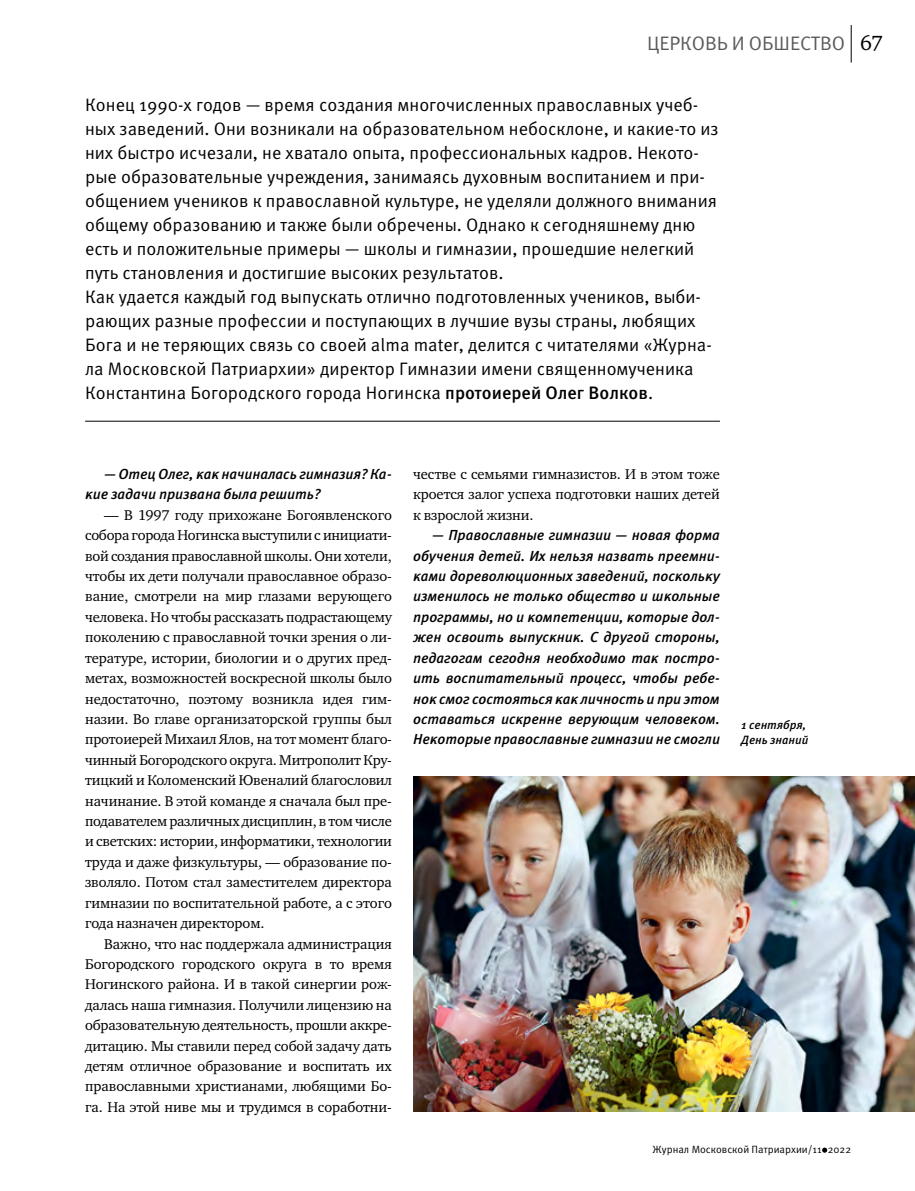
<style>
.page{position:relative;width:915px;height:1191px;background:#fff}
.page>*{position:absolute;margin:0;border:0;box-sizing:border-box;transform-origin:0 0}
.t1{font:19.5px "Meta Pro";letter-spacing:-.005em;color:#58595b}
.t2{font:18px/24px "Meta Pro";color:#000}
.t3{font:14.55px/20.4px "Charter ITC";letter-spacing:-.005em;color:#000;text-align:justify}
.t4{font:italic 500 14.55px/20.4px "Meta Pro";letter-spacing:-.005em;color:#000}
.t5{font:italic 500 12px/15px "Meta Pro";letter-spacing:-.005em;color:#000}
.t6{font:10.5px "Meta Pro";color:#000}
.s1{font-family:"Charter ITC";font-size:21px;color:#000}
.s2{font-weight:500}
</style>
<div class="page">
<svg style="left:822px;top:1147px;width:5px;height:5px"></svg>
<hr style="left:850px;top:25px;width:1px;height:38px;background:#000">
<hr style="left:85px;top:421px;width:634px;height:1px;background:#000">
<img style="left:413px;top:776px;width:501px;height:335px">
<h1 class="t1" style="left:646px;top:31px;width:237px">ЦЕРКОВЬ И ОБШЕСТВО <span class="s1">67</span></h1>
<p class="t2" style="left:85px;top:94px;width:634px">Конец 1990-х годов — время создания многочисленных православных учеб&shy;ных заведений. Они возникали на образовательном небосклоне, и какие-то из них быстро исчезали, не хватало опыта, профессиональных кадров. Некото&shy;рые образовательные учреждения, занимаясь духовным воспитанием и при&shy;общением учеников к православной культуре, не уделяли должного внимания общему образованию и также были обречены. Однако к сегодняшнему дню есть и положительные примеры — школы и гимназии, прошедшие нелегкий путь становления и достигшие высоких результатов.<br>Как удается каждый год выпускать отлично подготовленных учеников, выби&shy;рающих разные профессии и поступающих в лучшие вузы страны, любящих Бога и не теряющих связь со своей alma mater, делится с читателями «Журна&shy;ла Московской Патриархии» директор Гимназии имени священномученика Константина Богородского города Ногинска <span class="s2">протоиерей Олег Волков</span>.</p>
<p class="t4" style="left:85px;top:464px;width:308px;text-indent:19px">— Отец Олег, как начиналась гимназия? Ка&shy;кие задачи призвана была решить?</p>
<p class="t3" style="left:85px;top:504px;width:308px;text-indent:19px">— В 1997 году прихожане Богоявленского собора города Ногинска выступили с инициати&shy;вой создания православной школы. Они хотели, чтобы их дети получали православное образо&shy;вание, смотрели на мир глазами верующего человека. Но чтобы рассказать подрастающему поколению с православной точки зрения о ли&shy;тературе, истории, биологии и о других пред&shy;метах, возможностей воскресной школы было недостаточно, поэтому возникла идея гим&shy;назии. Во главе организаторской группы был протоиерей Михаил Ялов, на тот момент благо&shy;чинный Богородского округа. Митрополит Кру&shy;тицкий и Коломенский Ювеналий благословил начинание. В этой команде я сначала был пре&shy;подавателем различных дисциплин, в том числе и светских: истории, информатики, технологии труда и даже физкультуры, — образование по&shy;зволяло. Потом стал заместителем директора гимназии по воспитательной работе, а с этого года назначен директором.</p>
<p class="t3" style="left:85px;top:933px;width:308px;text-indent:19px">Важно, что нас поддержала администрация Богородского городского округа в то время Ногинского района. И в такой синергии рож&shy;далась наша гимназия. Получили лицензию на образовательную деятельность, прошли аккре&shy;дитацию. Мы ставили перед собой задачу дать детям отличное образование и воспитать их православными христианами, любящими Бо&shy;га. На этой ниве мы и трудимся в соработни-</p>
<p class="t3" style="left:413px;top:464px;width:308px">честве с семьями гимназистов. И в этом тоже кроется залог успеха подготовки наших детей к взрослой жизни.</p>
<p class="t4" style="left:413px;top:525px;width:308px;text-align:justify;text-indent:19px">— Православные гимназии — новая форма обучения детей. Их нельзя назвать преемни&shy;ками дореволюционных заведений, поскольку изменилось не только общество и школьные программы, но и компетенции, которые дол&shy;жен освоить выпускник. С другой стороны, педагогам сегодня необходимо так постро&shy;ить воспитательный процесс, чтобы ребе&shy;нок смог состояться как личность и при этом оставаться искренне верующим человеком.<br>Некоторые православные гимназии не смогли</p>
<p class="t5" style="left:741px;top:718px;width:69px">1 сентября,<br>День знаний</p>
<p class="t6" style="left:652px;top:1142px;width:200px">Журнал Московской Патриархии/11 2022</p>
</div>
